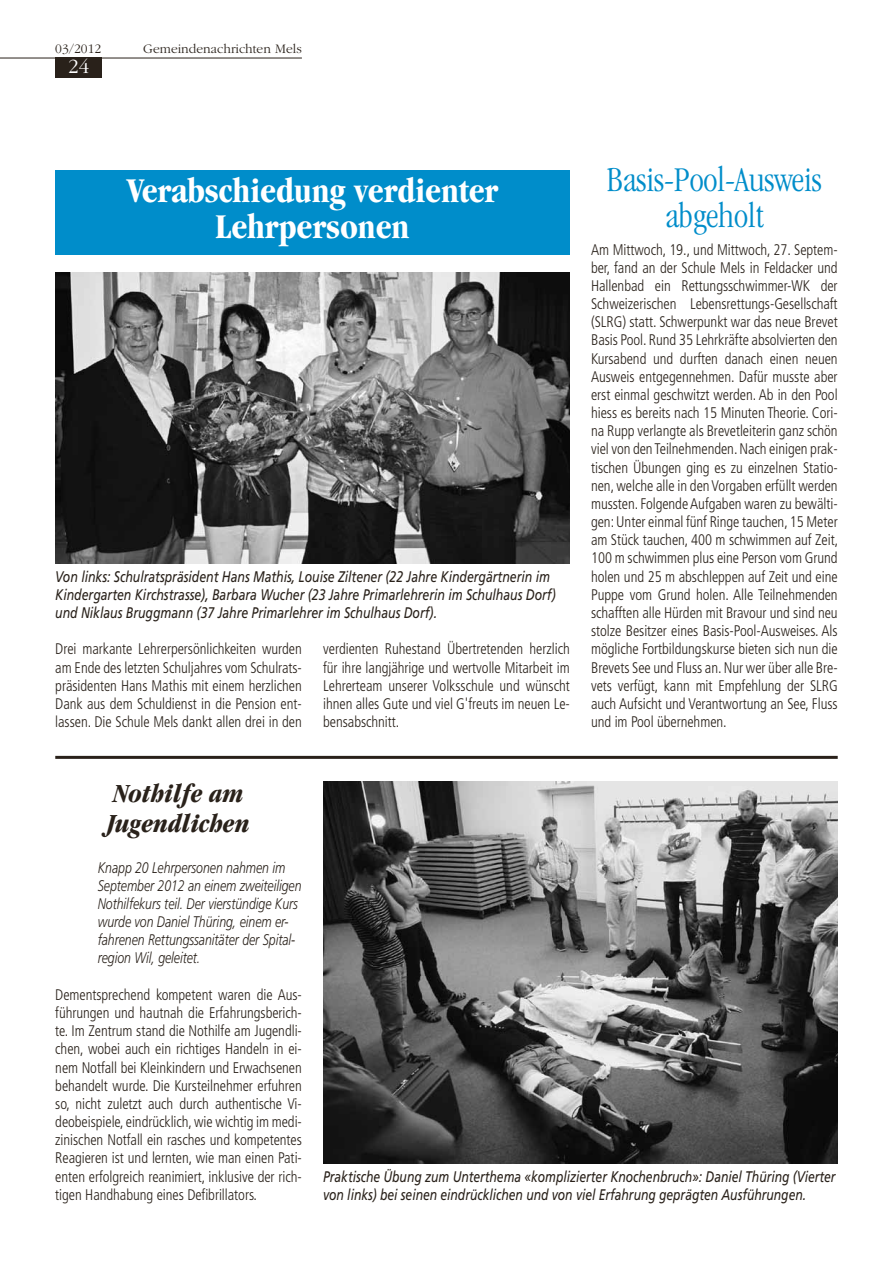
<style>
.page{position:relative;width:893px;height:1263px;background:#fff}
.page>*{position:absolute;margin:0;border:0;box-sizing:border-box;transform-origin:0 0}
.t1{font:700 condensed 36px/36px "Garamond";letter-spacing:-.005em;color:#fff;text-align:center}
.t2{font:300 condensed 36px/36px "Garamond";letter-spacing:-.005em;color:#008dca;text-align:center}
.t3{font:italic 700 condensed 27px/30px "Garamond";letter-spacing:-.005em;color:#29211a}
.t4{font:300 21px "Garamond";color:#fff}
.t5{font:300 condensed 15.3px/18.1px "Frutiger";letter-spacing:-.005em;color:#29211a;text-align:justify;scale:.95 1}
.t6{font:italic 15.3px/18.1px "Frutiger";letter-spacing:-.005em;color:#29211a;scale:.8 1}
.t7{font:italic 300 15.3px/18.1px "Frutiger";letter-spacing:-.005em;color:#29211a;scale:.8 1}
.t8{font:italic 15.3px/18.1px "Frutiger";letter-spacing:-.005em;color:#29211a;scale:.79 1}
.t9{font:300 13.5px "Garamond";color:#29211a}
</style>
<div class="page">
<div style="left:55px;top:57px;width:47px;height:21px;background:#29211a"></div>
<hr style="left:0;top:58px;width:302px;height:1px;background:#29211a">
<div style="left:55px;top:170px;width:515px;height:84px;background:#008dca"></div>
<img style="left:55px;top:273px;width:515px;height:290px">
<img style="left:323px;top:782px;width:515px;height:381px">
<hr style="left:55px;top:756px;width:783px;height:3px;background:#29211a">
<p class="t9" style="left:55px;top:41px;width:47px">03/2012</p>
<p class="t9" style="left:143px;top:41px;width:160px">Gemeindenachrichten Mels</p>
<h3 class="t4" style="left:68px;top:56px;width:22px">24</h3>
<h1 class="t1" style="left:127px;top:172px;width:373px">Verabschiedung verdienter<br>Lehrpersonen</h1>
<p class="t6" style="left:55px;top:567px;width:627px">Von links: Schulratspräsident Hans Mathis, Louise Ziltener (22 Jahre Kindergärtnerin im<br>Kindergarten Kirchstrasse), Barbara Wucher (23 Jahre Primarlehrerin im Schulhaus Dorf) und Niklaus Bruggmann (37 Jahre Primarlehrer im Schulhaus Dorf).</p>
<p class="t5" style="left:55px;top:640px;width:261px">Drei markante Lehrerpersönlichkeiten wurden am Ende des letzten Schuljahres vom Schulrats&shy;präsidenten Hans Mathis mit einem herzlichen Dank aus dem Schuldienst in die Pension ent&shy;lassen. Die Schule Mels dankt allen drei in den</p>
<p class="t5" style="left:323px;top:640px;width:261px">verdienten Ruhestand Übertretenden herzlich für ihre langjährige und wertvolle Mitarbeit im Lehrerteam unserer Volksschule und wünscht ihnen alles Gute und viel G'freuts im neuen Le&shy;bensabschnitt.</p>
<h1 class="t2" style="left:607px;top:162px;width:216px">Basis-Pool-Ausweis abgeholt</h1>
<p class="t5" style="left:591px;top:240px;width:262px">Am Mittwoch, 19., und Mittwoch, 27. Septem&shy;ber, fand an der Schule Mels in Feldacker und Hallenbad ein Rettungsschwimmer-WK der Schweizerischen Lebensrettungs-Gesellschaft (SLRG) statt. Schwerpunkt war das neue Brevet Basis Pool. Rund 35 Lehrkräfte absolvierten den Kursabend und durften danach einen neuen Ausweis entgegennehmen. Dafür musste aber erst einmal geschwitzt werden. Ab in den Pool hiess es bereits nach 15 Minuten Theorie. Cori&shy;na Rupp verlangte als Brevetleiterin ganz schön viel von den Teilnehmenden. Nach einigen prak&shy;tischen Übungen ging es zu einzelnen Statio&shy;nen, welche alle in den Vorgaben erfüllt werden mussten. Folgende Aufgaben waren zu bewälti&shy;gen: Unter einmal fünf Ringe tauchen, 15 Meter am Stück tauchen, 400 m schwimmen auf Zeit, 100 m schwimmen plus eine Person vom Grund holen und 25 m abschleppen auf Zeit und eine Puppe vom Grund holen. Alle Teilnehmenden schafften alle Hürden mit Bravour und sind neu stolze Besitzer eines Basis-Pool-Ausweises. Als mögliche Fortbildungskurse bieten sich nun die Brevets See und Fluss an. Nur wer über alle Bre&shy;vets verfügt, kann mit Empfehlung der SLRG auch Aufsicht und Verantwortung an See, Fluss und im Pool übernehmen.</p>
<h2 class="t3" style="left:107px;top:778px;width:144px">Nothilfe am<br>Jugendlichen</h2>
<p class="t7" style="left:98px;top:858px;width:256px">Knapp 20 Lehrpersonen nahmen im September 2012 an einem zweiteiligen Nothilfekurs teil. Der vierstündige Kurs wurde von Daniel Thüring, einem er&shy;fahrenen Rettungssanitäter der Spital&shy;region Wil, geleitet.</p>
<p class="t5" style="left:55px;top:986px;width:261px">Dementsprechend kompetent waren die Aus&shy;führungen und hautnah die Erfahrungsberich&shy;te. Im Zentrum stand die Nothilfe am Jugendli&shy;chen, wobei auch ein richtiges Handeln in ei&shy;nem Notfall bei Kleinkindern und Erwachsenen behandelt wurde. Die Kursteilnehmer erfuhren so, nicht zuletzt auch durch authentische Vi&shy;deobeispiele, eindrücklich, wie wichtig im medi&shy;zinischen Notfall ein rasches und kompetentes Reagieren ist und lernten, wie man einen Pati&shy;enten erfolgreich reanimiert, inklusive der rich&shy;tigen Handhabung eines Defibrillators.</p>
<p class="t8" style="left:323px;top:1167px;width:650px">Praktische Übung zum Unterthema «komplizierter Knochenbruch»: Daniel Thüring (Vierter von links) bei seinen eindrücklichen und von viel Erfahrung geprägten Ausführungen.</p>
</div>
